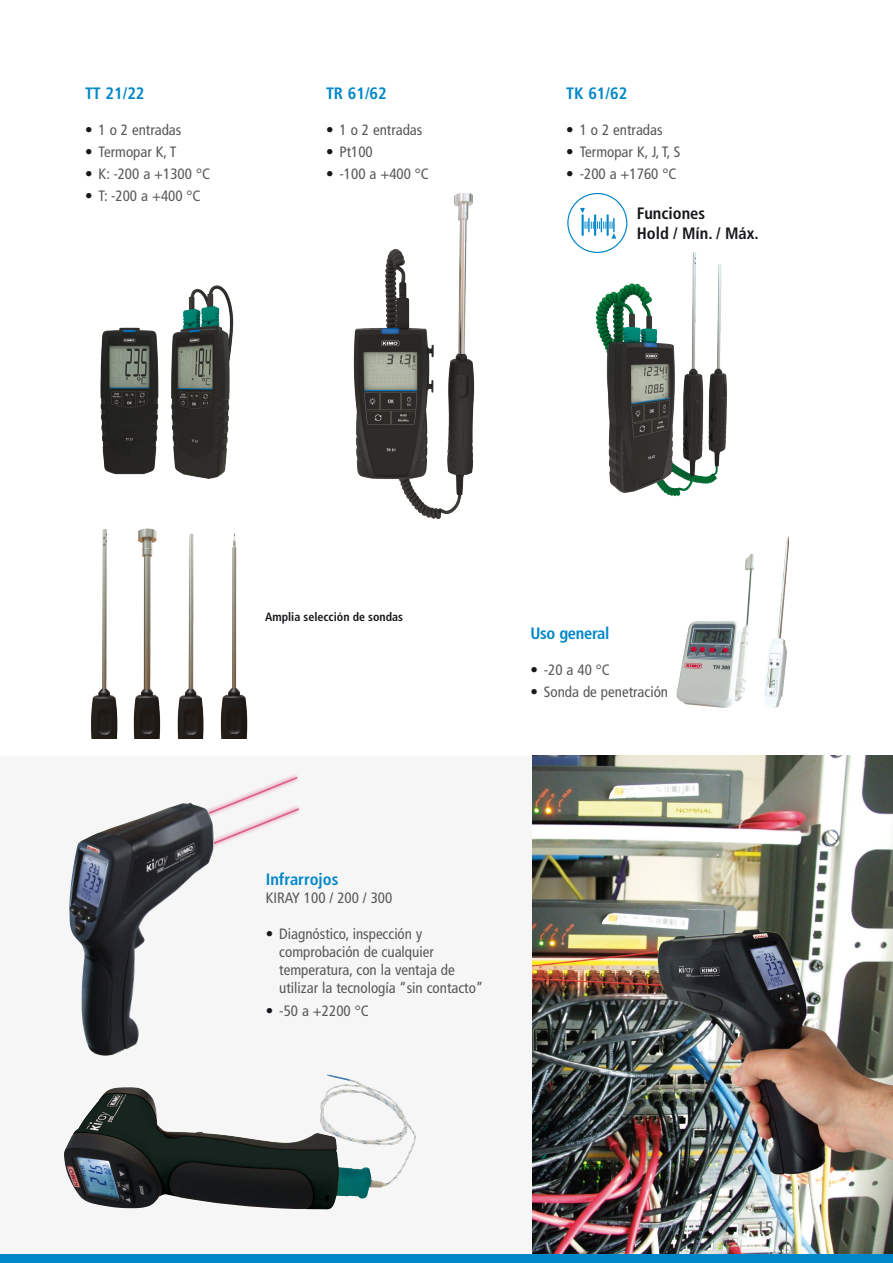
<style>
.page{position:relative;width:893px;height:1263px;background:#fff}
.page>*{position:absolute;margin:0;border:0;box-sizing:border-box;transform-origin:0 0}
.t1{font:condensed 18px "Frutiger LT Std";color:#707173}
.Normal_e{font:700 condensed 16.5px "Frutiger LT Std";color:#0087c9}
.t2{font:700 condensed 16.5px/19.8px "Frutiger LT Std";color:#1a171c}
.Normal_e-2{font:700 condensed 16.5px "Frutiger LT Std";letter-spacing:-.02em;color:#0087c9}
.Normal_e-3{font:condensed 15px/18px "Frutiger LT Std";color:#58585a}
.t3{font:700 condensed 12px "Frutiger LT Std";color:#1a171c}
.s1{font-family:"Helvetica Neue LT Std";color:#1a171c}
</style>
<div class="page">
<div style="left:0;top:756px;width:893px;height:507px;background:#f6f6f7"></div>
<img style="left:533px;top:756px;width:360px;height:498px">
<hr style="left:786px;top:1220px;width:1px;height:43px;background:#707173">
<div style="left:0;top:1254px;width:893px;height:9px;background:#0087c9"></div>
<svg style="left:214px;top:775px;width:86px;height:72px"></svg>
<img style="left:69px;top:802px;width:145px;height:254px">
<img style="left:64px;top:1074px;width:352px;height:136px">
<img style="left:676px;top:554px;width:78px;height:154px">
<img style="left:764px;top:536px;width:25px;height:172px">
<img style="left:353px;top:193px;width:122px;height:327px">
<img style="left:585px;top:238px;width:142px;height:258px">
<img style="left:91px;top:529px;width:27px;height:209px">
<img style="left:133px;top:528px;width:28px;height:210px">
<img style="left:220px;top:532px;width:28px;height:206px">
<img style="left:177px;top:534px;width:27px;height:204px">
<div style="left:568px;top:194px;width:59px;height:58px;background:#fff;border-radius:50%"></div>
<div style="left:567px;top:193px;width:60px;height:60px;border:1px solid #0087c9;border-radius:50%"></div>
<svg style="left:580px;top:208px;width:36px;height:31px"></svg>
<img style="left:100px;top:327px;width:59px;height:148px">
<img style="left:171px;top:285px;width:63px;height:194px">
<p class="Normal_e" style="left:85px;top:83px;width:61px">TT 21/22</p>
<p class="Normal_e-3" style="left:85px;top:120px;width:98px"><span class="s1">•</span> 1 o 2 entradas</p>
<p class="Normal_e-3" style="left:85px;top:143px;width:93px"><span class="s1">•</span> Termopar K, T</p>
<p class="Normal_e-3" style="left:85px;top:165px;width:127px"><span class="s1">•</span> K: -200 a +1300 °C</p>
<p class="Normal_e-3" style="left:85px;top:187px;width:117px"><span class="s1">•</span> T: -200 a +400 °C</p>
<p class="Normal_e" style="left:326px;top:83px;width:62px">TR 61/62</p>
<p class="Normal_e-3" style="left:326px;top:120px;width:98px"><span class="s1">•</span> 1 o 2 entradas</p>
<p class="Normal_e-3" style="left:326px;top:143px;width:48px"><span class="s1">•</span> Pt100</p>
<p class="Normal_e-3" style="left:326px;top:165px;width:105px"><span class="s1">•</span> -100 a +400 °C</p>
<p class="Normal_e" style="left:566px;top:83px;width:63px">TK 61/62</p>
<p class="Normal_e-3" style="left:566px;top:120px;width:98px"><span class="s1">•</span> 1 o 2 entradas</p>
<p class="Normal_e-3" style="left:566px;top:143px;width:116px"><span class="s1">•</span> Termopar K, J, T, S</p>
<p class="Normal_e-3" style="left:566px;top:165px;width:112px"><span class="s1">•</span> -200 a +1760 °C</p>
<p class="t2" style="left:637px;top:204px;width:124px">Funciones<br>Hold / Mín. / Máx.</p>
<p class="t3" style="left:265px;top:610px;width:140px">Amplia selección de sondas</p>
<p class="Normal_e-2" style="left:530px;top:623px;width:81px">Uso general</p>
<p class="Normal_e-3" style="left:530px;top:661px;width:81px"><span class="s1">•</span> -20 a 40 °C</p>
<p class="Normal_e-3" style="left:530px;top:683px;width:139px"><span class="s1">•</span> Sonda de penetración</p>
<p class="Normal_e" style="left:266px;top:870px;width:74px">Infrarrojos</p>
<p class="Normal_e-3" style="left:266px;top:889px;width:128px">KIRAY 100 / 200 / 300</p>
<p class="Normal_e-3" style="left:279px;top:925px;width:206px;text-indent:-14px"><span class="s1">•</span> Diagnóstico, inspección y comprobación de cualquier temperatura, con la ventaja de utilizar la tecnología “sin contacto”</p>
<p class="Normal_e-3" style="left:266px;top:1001px;width:105px"><span class="s1">•</span> -50 a +2200 °C</p>
<p class="t1" style="left:757px;top:1217px;width:19px">15</p>
</div>
